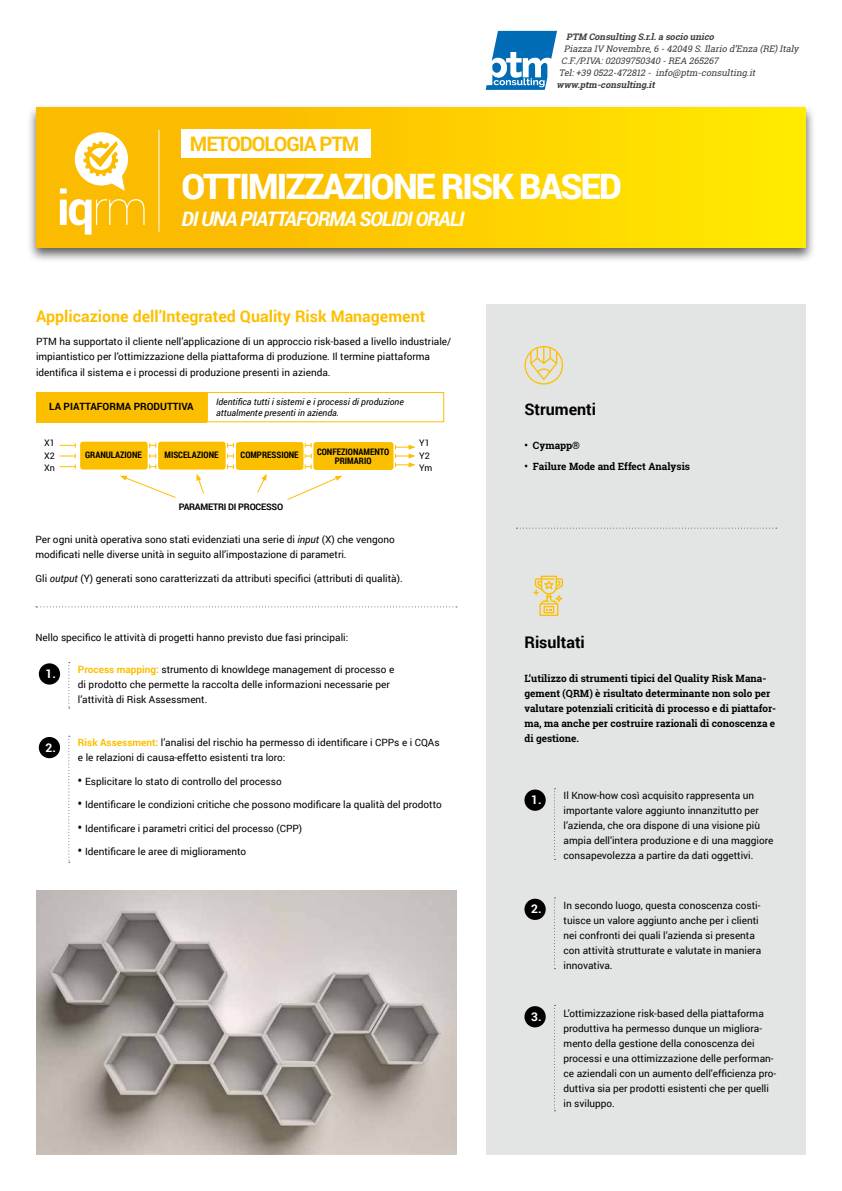
<style>
.page{position:relative;width:842px;height:1191px;background:#fff}
.page>*{position:absolute;margin:0;border:0;box-sizing:border-box;transform-origin:0 0}
.t1{font:900 35px "Roboto";letter-spacing:-.05em;color:#fff}
.t2{font:italic 700 20px "Roboto";letter-spacing:-.05em;color:#fff}
.t3{font:700 20px "Roboto";letter-spacing:-.05em;color:#fcbf00}
.t4{font:700 16px "Roboto";color:#fcbf00}
.t5{font:700 16px "Roboto";color:#000}
.t6{font:700 12px "Roboto";color:#fff}
.t7{font:10px/15px "Roboto";color:#000}
.t8{font:700 10px/15px "Roboto Slab";color:#000}
.t9{font:700 10px "Roboto";color:#000}
.t10{font:italic 9px/12px "Roboto Slab";color:#3e3d40}
.t11{font:italic 9px/11px "Roboto";color:#000}
.t12{font:700 9px/9.8px "Roboto Condensed";color:#000;text-align:center}
.t13{font:italic 700 9px "Roboto Slab";color:#3e3d40}
.t14{font:700 9px "Roboto";letter-spacing:-.025em;color:#000}
.t15{font:9px/12.4px "Roboto";color:#000;text-align:justify}
.s1{font-style:italic}
.s2{font-weight:700;color:#fcbf00}
.s3{font-family:"Roboto Slab";font-weight:700;font-size:12px}
</style>
<div class="page">
<svg style="left:485px;top:30px;width:72px;height:60px"></svg>
<div style="left:39px;top:663px;width:21px;height:21px;background:#000;border-radius:50%"></div>
<svg style="left:68px;top:662px;width:2px;height:46px"></svg>
<div style="left:39px;top:737px;width:21px;height:21px;background:#000;border-radius:50%"></div>
<svg style="left:68px;top:735px;width:2px;height:127px"></svg>
<div style="left:486px;top:305px;width:320px;height:850px;background:#e3e4e4"></div>
<svg style="left:533px;top:575px;width:30px;height:41px"></svg>
<svg style="left:516px;top:527px;width:261px;height:1px"></svg>
<svg style="left:524px;top:346px;width:39px;height:38px"></svg>
<div style="left:524px;top:789px;width:22px;height:21px;background:#000;border-radius:50%"></div>
<svg style="left:554px;top:788px;width:1px;height:72px"></svg>
<div style="left:524px;top:898px;width:22px;height:22px;background:#000;border-radius:50%"></div>
<svg style="left:554px;top:897px;width:1px;height:72px"></svg>
<div style="left:524px;top:1006px;width:22px;height:21px;background:#000;border-radius:50%"></div>
<svg style="left:554px;top:1005px;width:1px;height:106px"></svg>
<div style="left:27px;top:104px;width:788px;height:158px;background:#000;opacity:.63"></div>
<div style="left:36px;top:108px;width:770px;height:139px;background:linear-gradient(to right,#f9b100,#ffe900)"></div>
<hr style="left:158px;top:130px;width:1px;height:102px;background:#fff">
<svg style="left:60px;top:132px;width:85px;height:103px"></svg>
<img style="left:36px;top:890px;width:420px;height:265px">
<div style="left:181px;top:129px;width:190px;height:29px;background:#fff"></div>
<div style="left:36px;top:392px;width:171px;height:30px;background:#fcbf00"></div>
<div style="left:158px;top:442px;width:68px;height:27px;background:#fcbf00;border-radius:3px"></div>
<div style="left:236px;top:442px;width:67px;height:28px;background:#fcbf00;border-radius:3px"></div>
<div style="left:313px;top:442px;width:80px;height:28px;background:#fcbf00;border-radius:3px"></div>
<div style="left:80px;top:442px;width:68px;height:27px;background:#fcbf00;border-radius:3px"></div>
<svg style="left:59px;top:443px;width:17px;height:4px"></svg>
<svg style="left:59px;top:464px;width:17px;height:5px"></svg>
<svg style="left:59px;top:454px;width:17px;height:4px"></svg>
<svg style="left:149px;top:443px;width:7px;height:4px"></svg>
<svg style="left:149px;top:464px;width:7px;height:5px"></svg>
<svg style="left:149px;top:454px;width:7px;height:4px"></svg>
<svg style="left:227px;top:443px;width:7px;height:4px"></svg>
<svg style="left:227px;top:464px;width:7px;height:5px"></svg>
<svg style="left:227px;top:454px;width:7px;height:4px"></svg>
<svg style="left:305px;top:443px;width:7px;height:4px"></svg>
<svg style="left:305px;top:464px;width:7px;height:5px"></svg>
<svg style="left:305px;top:454px;width:7px;height:4px"></svg>
<svg style="left:395px;top:444px;width:21px;height:23px"></svg>
<svg style="left:120px;top:475px;width:56px;height:23px"></svg>
<svg style="left:287px;top:475px;width:55px;height:25px"></svg>
<svg style="left:196px;top:473px;width:8px;height:21px"></svg>
<svg style="left:257px;top:473px;width:10px;height:20px"></svg>
<div style="left:207px;top:392px;width:237px;height:30px;border:1px solid #fcbf00"></div>
<svg style="left:36px;top:606px;width:421px;height:1px"></svg>
<h2 class="t3" style="left:190px;top:130px;width:171px">METODOLOGIA PTM</h2>
<p class="t13" style="left:566px;top:30px;width:152px">PTM Consulting S.r.l.a socio unico</p>
<p class="t10" style="left:559px;top:42px;width:244px;text-indent:5px">Piazza IV Novembre,6 -42049 S.Ilario d’Enza (RE)Italy<br>C.F./P.IVA:02039750340 -REA 265267<br>Tel:+39 0522-472812 - info@ptm-consulting.it</p>
<p class="t13" style="left:556px;top:78px;width:102px">www.ptm-consulting.it</p>
<h1 class="t1" style="left:181px;top:162px;width:442px">OTTIMIZZAZIONE RISK BASED</h1>
<h2 class="t2" style="left:181px;top:205px;width:285px">DI UNA PIATTAFORMA SOLIDI ORALI</h2>
<h3 class="t4" style="left:36px;top:305px;width:391px">Applicazione dell’Integrated Quality Risk Management</h3>
<p class="t7" style="left:36px;top:334px;width:417px">PTM ha supportato il cliente nell’applicazione di un approccio risk-based a livello industriale/ impiantistico per l’ottimizzazione della piattaforma di produzione. Il termine piattaforma</p>
<p class="t7" style="left:36px;top:365px;width:296px">identifica il sistema e i processi di produzione presenti in azienda.</p>
<p class="t9" style="left:49px;top:399px;width:146px">LA PIATTAFORMA PRODUTTIVA</p>
<p class="t11" style="left:216px;top:396px;width:189px">Identifica tutti i sistemi e i processi di produzione attualmente presenti in azienda.</p>
<p class="t15" style="left:44px;top:436px;width:12px">X1<br>X2<br>Xn</p>
<p class="t12" style="left:85px;top:450px;width:58px">GRANULAZIONE</p>
<p class="t12" style="left:241px;top:450px;width:60px">COMPRESSIONE</p>
<p class="t12" style="left:317px;top:446px;width:74px">CONFEZIONAMENTO<br>PRIMARIO</p>
<p class="t12" style="left:165px;top:450px;width:55px">MISCELAZIONE</p>
<p class="t14" style="left:179px;top:500px;width:106px">PARAMETRI DI PROCESSO</p>
<p class="t7" style="left:35px;top:532px;width:361px">Per ogni unità operativa sono stati evidenziati una serie di <span class="s1">input</span> (X) che vengono modificati nelle diverse unità in seguito all’impostazione di parametri.</p>
<p class="t7" style="left:35px;top:570px;width:369px">Gli <span class="s1">output</span> (Y) generati sono caratterizzati da attributi specifici (attributi di qualità).</p>
<p class="t15" style="left:419px;top:436px;width:15px;text-align:left">Y1<br>Y2<br>Ym</p>
<p class="t7" style="left:35px;top:629px;width:314px">Nello specifico le attività di progetti hanno previsto due fasi principali:</p>
<p class="t6" style="left:45px;top:665px;width:12px">1.</p>
<p class="t6" style="left:45px;top:739px;width:12px">2.</p>
<p class="t7" style="left:78px;top:661px;width:318px"><span class="s2">Process mapping:</span> strumento di knowldege management di processo e di prodotto che permette la raccolta delle informazioni necessarie per l’attività di Risk Assessment.</p>
<p class="t7" style="left:78px;top:735px;width:363px"><span class="s2">Risk Assessment:</span> l’analisi del rischio ha permesso di identificare i CPPs e i CQAs e le relazioni di causa-effetto esistenti tra loro:</p>
<p class="t7" style="left:78px;top:773px;width:205px"><span class="s3">•</span> Esplicitare lo stato di controllo del processo</p>
<p class="t7" style="left:78px;top:797px;width:365px"><span class="s3">•</span> Identificare le condizioni critiche che possono modificare la qualità del prodotto</p>
<p class="t7" style="left:78px;top:820px;width:226px"><span class="s3">•</span> Identificare i parametri critici del processo (CPP)</p>
<p class="t7" style="left:78px;top:844px;width:170px"><span class="s3">•</span> Identificare le aree di miglioramento</p>
<h3 class="t5" style="left:524px;top:398px;width:73px">Strumenti</h3>
<p class="t8" style="left:524px;top:438px;width:57px">• Cymapp®</p>
<p class="t8" style="left:524px;top:458px;width:167px">• Failure Mode and Effect Analysis</p>
<h3 class="t5" style="left:524px;top:630px;width:62px">Risultati</h3>
<p class="t8" style="left:524px;top:670px;width:253px">L’utilizzo di strumenti tipici del Quality Risk Mana&shy;gement (QRM) è risultato determinante non solo per valutare potenziali criticità di processo e di piattafor&shy;ma, ma anche per costruire razionali di conoscenza e di gestione.</p>
<p class="t6" style="left:531px;top:791px;width:12px">1.</p>
<p class="t6" style="left:531px;top:900px;width:12px">2.</p>
<p class="t6" style="left:531px;top:1008px;width:12px">3.</p>
<p class="t7" style="left:564px;top:788px;width:211px">Il Know-how così acquisito rappresenta un importante valore aggiunto innanzitutto per l’azienda, che ora dispone di una visione più ampia dell’intera produzione e di una maggiore consapevolezza a partire da dati oggettivi.</p>
<p class="t7" style="left:564px;top:897px;width:199px">In secondo luogo, questa conoscenza costi&shy;tuisce un valore aggiunto anche per i clienti nei confronti dei quali l’azienda si presenta con attività strutturate e valutate in maniera innovativa.</p>
<p class="t7" style="left:564px;top:1005px;width:214px">L’ottimizzazione risk-based della piattaforma produttiva ha permesso dunque un migliora&shy;mento della gestione della conoscenza dei processi e una ottimizzazione delle performan&shy;ce aziendali con un aumento dell’efficienza pro&shy;duttiva sia per prodotti esistenti che per quelli in sviluppo.</p>
</div>
